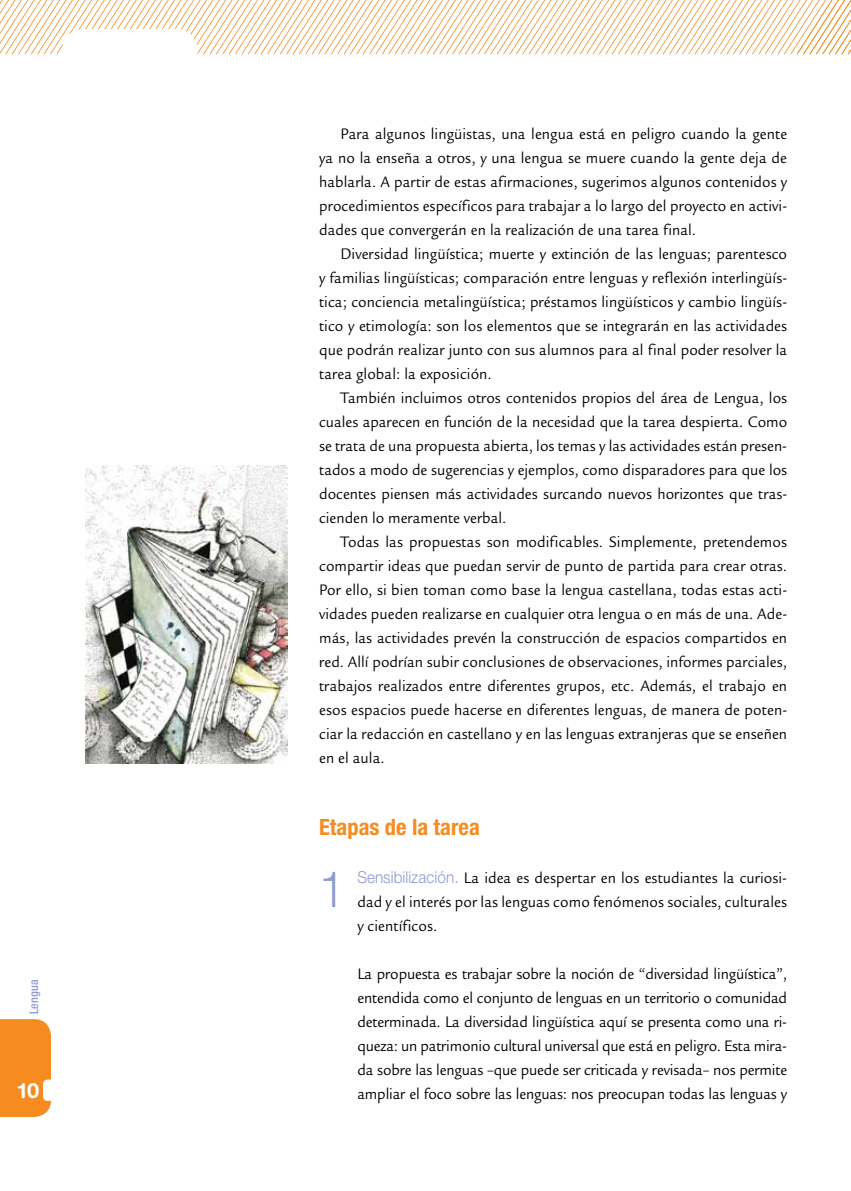
<style>
.page{position:relative;width:851px;height:1191px;background:#fff}
.page>*{position:absolute;margin:0;border:0;box-sizing:border-box;transform-origin:0 0}
.t1{font:300 50.1px "Helvetica Neue LT Std";color:#8e9bce;scale:.93 1}
.t2{font:700 condensed 22.5px "Helvetica Neue LT Std";color:#f68b1f}
.t3{font:700 21px "Helvetica Rounded LT Std";color:#fff}
.t4{font:16.5px/24px "Legacy Sans Std";letter-spacing:.005em;color:#000;text-align:justify;scale:.93 1}
.t5{font:500 condensed 12px "Helvetica Neue LT Std";letter-spacing:.02em;color:#8e9bce}
.s1{font-family:"Helvetica Neue LT Std";font-weight:300;color:#8e9bce}
</style>
<div class="page">
<div style="left:0;top:1019px;width:51px;height:98px;background:#f68b1f"></div>
<div style="left:43px;top:1079px;width:21px;height:21px;background:#fff;border-radius:4px"></div>
<svg style="left:0;top:0;width:850px;height:55px"></svg>
<img style="left:85px;top:465px;width:202px;height:298px">
<p class="t5" style="left:27px;top:1014px;width:36px;rotate:-90deg">Lengua</p>
<p class="t3" style="left:18px;top:1078px;width:23px">10</p>
<p class="t4" style="left:319px;top:122px;width:504px;text-indent:21px">Para algunos lingüistas, una lengua está en peligro cuando la gente ya no la enseña a otros, y una lengua se muere cuando la gente deja de hablarla. A partir de estas afirmaciones, sugerimos algunos contenidos y procedimientos específicos para trabajar a lo largo del proyecto en activi&shy;dades que convergerán en la realización de una tarea final.</p>
<p class="t4" style="left:319px;top:242px;width:504px;text-indent:21px">Diversidad lingüística; muerte y extinción de las lenguas; parentesco y familias lingüísticas; comparación entre lenguas y reflexión interlingüís&shy;tica; conciencia metalingüística; préstamos lingüísticos y cambio lingüís&shy;tico y etimología: son los elementos que se integrarán en las actividades que podrán realizar junto con sus alumnos para al final poder resolver la tarea global: la exposición.</p>
<p class="t4" style="left:319px;top:386px;width:505px;text-indent:21px">También incluimos otros contenidos propios del área de Lengua, los cuales aparecen en función de la necesidad que la tarea despierta. Como se trata de una propuesta abierta, los temas y las actividades están presen&shy;tados a modo de sugerencias y ejemplos, como disparadores para que los docentes piensen más actividades surcando nuevos horizontes que tras&shy;cienden lo meramente verbal.</p>
<p class="t4" style="left:319px;top:530px;width:504px;text-indent:21px">Todas las propuestas son modificables. Simplemente, pretendemos compartir ideas que puedan servir de punto de partida para crear otras.<br>Por ello, si bien toman como base la lengua castellana, todas estas acti&shy;vidades pueden realizarse en cualquier otra lengua o en más de una. Ade&shy;más, las actividades prevén la construcción de espacios compartidos en red. Allí podrían subir conclusiones de observaciones, informes parciales, trabajos realizados entre diferentes grupos, etc. Además, el trabajo en esos espacios puede hacerse en diferentes lenguas, de manera de poten&shy;ciar la redacción en castellano y en las lenguas extranjeras que se enseñen en el aula.</p>
<h2 class="t2" style="left:319px;top:813px;width:162px">Etapas de la tarea</h2>
<h1 class="t1" style="left:319px;top:858px;width:29px">1</h1>
<p class="t4" style="left:357px;top:866px;width:463px"><span class="s1">Sensibilización.</span> La idea es despertar en los estudiantes la curiosi&shy;dad y el interés por las lenguas como fenómenos sociales, culturales y científicos.</p>
<p class="t4" style="left:357px;top:962px;width:463px">La propuesta es trabajar sobre la noción de “diversidad lingüística”, entendida como el conjunto de lenguas en un territorio o comunidad determinada. La diversidad lingüística aquí se presenta como una ri&shy;queza: un patrimonio cultural universal que está en peligro. Esta mira&shy;da sobre las lenguas –que puede ser criticada y revisada– nos permite ampliar el foco sobre las lenguas: nos preocupan todas las lenguas y</p>
</div>
